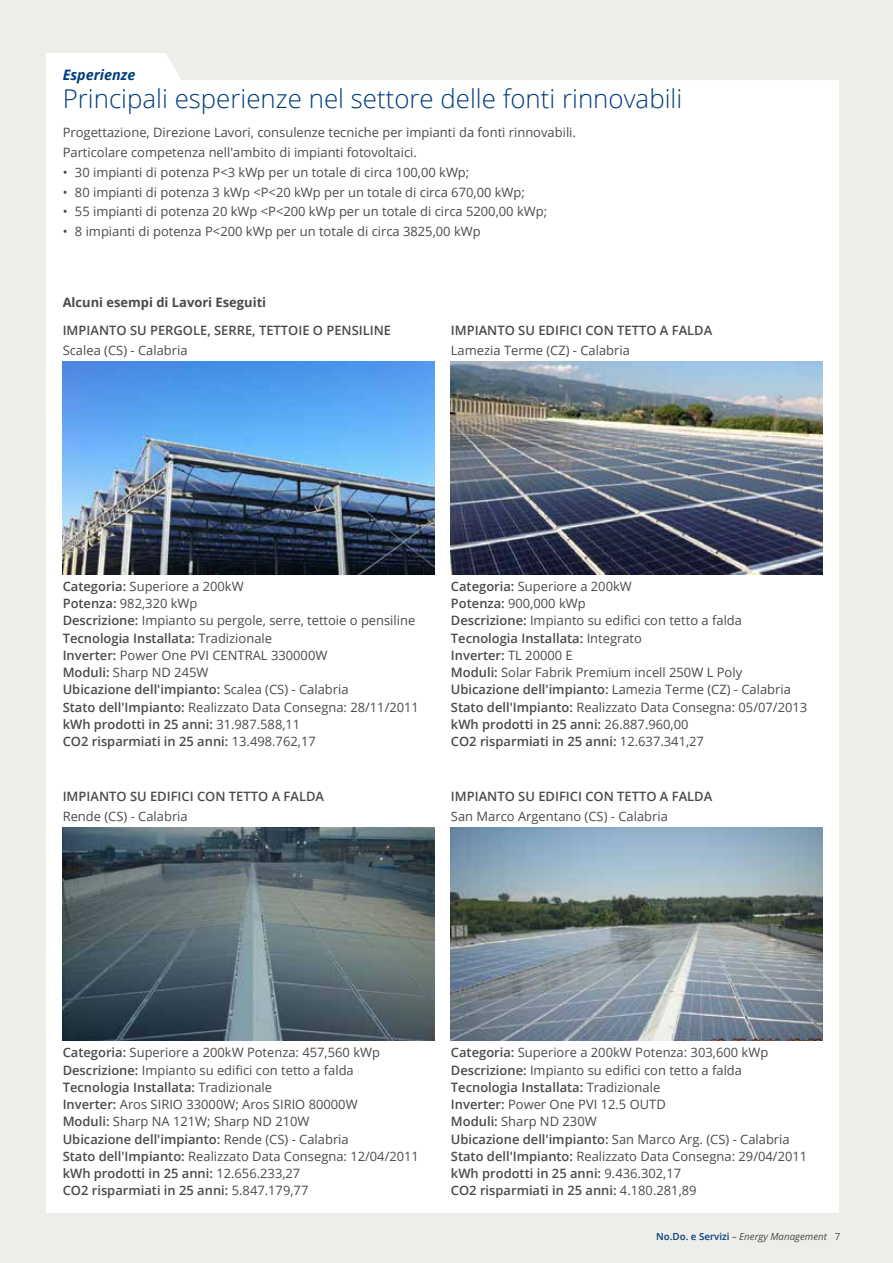
<style>
.page{position:relative;width:893px;height:1263px;background:#efede9}
.page>*{position:absolute;margin:0;border:0;box-sizing:border-box;transform-origin:0 0}
.t1{font:300 25.8px "Open Sans";color:#003d7c}
.t2{font:italic 700 14.4px "Open Sans";color:#003d7c}
.t3{font:12.9px/17.2px "Open Sans";color:#4a4a49}
.t4{font:600 12.9px "Open Sans";color:#4a4a49}
.t5{font:700 12.9px "Open Sans";color:#4a4a49}
.t6{font:italic 9.75px "Open Sans";color:#4a4a49}
.s1{font-weight:600}
.s2{font-weight:600;font-style:normal;color:#003d7c}
.s3{font-style:normal}
</style>
<div class="page">
<div style="left:46px;top:53px;width:793px;height:1159px;background:#fff"></div>
<div style="left:166px;top:53px;width:673px;height:27px;background:#efede9"></div>
<img style="left:63px;top:361px;width:372px;height:213px">
<img style="left:451px;top:361px;width:372px;height:213px">
<img style="left:63px;top:828px;width:372px;height:212px">
<img style="left:451px;top:828px;width:372px;height:212px">
<p class="t2" style="left:63px;top:65px;width:74px">Esperienze</p>
<h1 class="t1" style="left:63px;top:81px;width:621px">Principali esperienze nel settore delle fonti rinnovabili</h1>
<p class="t3" style="left:63px;top:122px;width:515px;line-height:20px">Progettazione, Direzione Lavori, consulenze tecniche per impianti da fonti rinnovabili.<br>Particolare competenza nell'ambito di impianti fotovoltaici.</p>
<p class="t3" style="left:63px;top:163px;width:408px">• 30 impianti di potenza P&lt;3 kWp per un totale di circa 100,00 kWp;</p>
<p class="t3" style="left:63px;top:183px;width:464px">• 80 impianti di potenza 3 kWp &lt;P&lt;20 kWp per un totale di circa 670,00 kWp;</p>
<p class="t3" style="left:63px;top:203px;width:486px">• 55 impianti di potenza 20 kWp &lt;P&lt;200 kWp per un totale di circa 5200,00 kWp;</p>
<p class="t3" style="left:63px;top:223px;width:419px">• 8 impianti di potenza P&lt;200 kWp per un totale di circa 3825,00 kWp</p>
<p class="t5" style="left:63px;top:293px;width:205px">Alcuni esempi di Lavori Eseguiti</p>
<p class="t4" style="left:63px;top:321px;width:330px">IMPIANTO SU PERGOLE, SERRE, TETTOIE O PENSILINE</p>
<p class="t3" style="left:63px;top:341px;width:126px">Scalea (CS) - Calabria</p>
<p class="t4" style="left:451px;top:321px;width:263px">IMPIANTO SU EDIFICI CON TETTO A FALDA</p>
<p class="t3" style="left:451px;top:341px;width:180px">Lamezia Terme (CZ) - Calabria</p>
<p class="t3" style="left:63px;top:577px;width:358px"><span class="s1">Categoria:</span> Superiore a 200kW<br><span class="s1">Potenza:</span> 982,320 kWp<br><span class="s1">Descrizione:</span> Impianto su pergole, serre, tettoie o pensiline <span class="s1">Tecnologia Installata:</span> Tradizionale<br><span class="s1">Inverter:</span> Power One PVI CENTRAL 330000W<br><span class="s1">Moduli:</span> Sharp ND 245W<br><span class="s1">Ubicazione dell'impianto:</span> Scalea (CS) - Calabria<br><span class="s1">Stato dell'Impianto:</span> Realizzato Data Consegna: 28/11/2011 <span class="s1">kWh prodotti in 25 anni:</span> 31.987.588,11<br><span class="s1">CO2 risparmiati in 25 anni:</span> 13.498.762,17</p>
<p class="t4" style="left:63px;top:788px;width:263px">IMPIANTO SU EDIFICI CON TETTO A FALDA</p>
<p class="t3" style="left:63px;top:807px;width:127px">Rende (CS) - Calabria</p>
<p class="t3" style="left:451px;top:577px;width:358px"><span class="s1">Categoria:</span> Superiore a 200kW<br><span class="s1">Potenza:</span> 900,000 kWp<br><span class="s1">Descrizione:</span> Impianto su edifici con tetto a falda <span class="s1">Tecnologia Installata:</span> Integrato<br><span class="s1">Inverter:</span> TL 20000 E<br><span class="s1">Moduli:</span> Solar Fabrik Premium incell 250W L Poly <span class="s1">Ubicazione dell'impianto:</span> Lamezia Terme (CZ) - Calabria <span class="s1">Stato dell'Impianto:</span> Realizzato Data Consegna: 05/07/2013 <span class="s1">kWh prodotti in 25 anni:</span> 26.887.960,00<br><span class="s1">CO2 risparmiati in 25 anni:</span> 12.637.341,27</p>
<p class="t4" style="left:451px;top:788px;width:263px">IMPIANTO SU EDIFICI CON TETTO A FALDA</p>
<p class="t3" style="left:451px;top:807px;width:218px">San Marco Argentano (CS) - Calabria</p>
<p class="t3" style="left:63px;top:1044px;width:358px"><span class="s1">Categoria:</span> Superiore a 200kW Potenza: 457,560 kWp <span class="s1">Descrizione:</span> Impianto su edifici con tetto a falda <span class="s1">Tecnologia Installata:</span> Tradizionale<br><span class="s1">Inverter:</span> Aros SIRIO 33000W; Aros SIRIO 80000W<br><span class="s1">Moduli:</span> Sharp NA 121W; Sharp ND 210W<br><span class="s1">Ubicazione dell'impianto:</span> Rende (CS) - Calabria<br><span class="s1">Stato dell'Impianto:</span> Realizzato Data Consegna: 12/04/2011 <span class="s1">kWh prodotti in 25 anni:</span> 12.656.233,27<br><span class="s1">CO2 risparmiati in 25 anni:</span> 5.847.179,77</p>
<p class="t3" style="left:451px;top:1044px;width:358px"><span class="s1">Categoria:</span> Superiore a 200kW Potenza: 303,600 kWp <span class="s1">Descrizione:</span> Impianto su edifici con tetto a falda <span class="s1">Tecnologia Installata:</span> Tradizionale<br><span class="s1">Inverter:</span> Power One PVI 12.5 OUTD<br><span class="s1">Moduli:</span> Sharp ND 230W<br><span class="s1">Ubicazione dell'impianto:</span> San Marco Arg. (CS) - Calabria <span class="s1">Stato dell'Impianto:</span> Realizzato Data Consegna: 29/04/2011 <span class="s1">kWh prodotti in 25 anni:</span> 9.436.302,17<br><span class="s1">CO2 risparmiati in 25 anni:</span> 4.180.281,89</p>
<p class="t6" style="left:656px;top:1230px;width:185px"><span class="s2">No.Do. e Servizi</span> – Energy Management <span class="s3">7</span></p>
</div>
